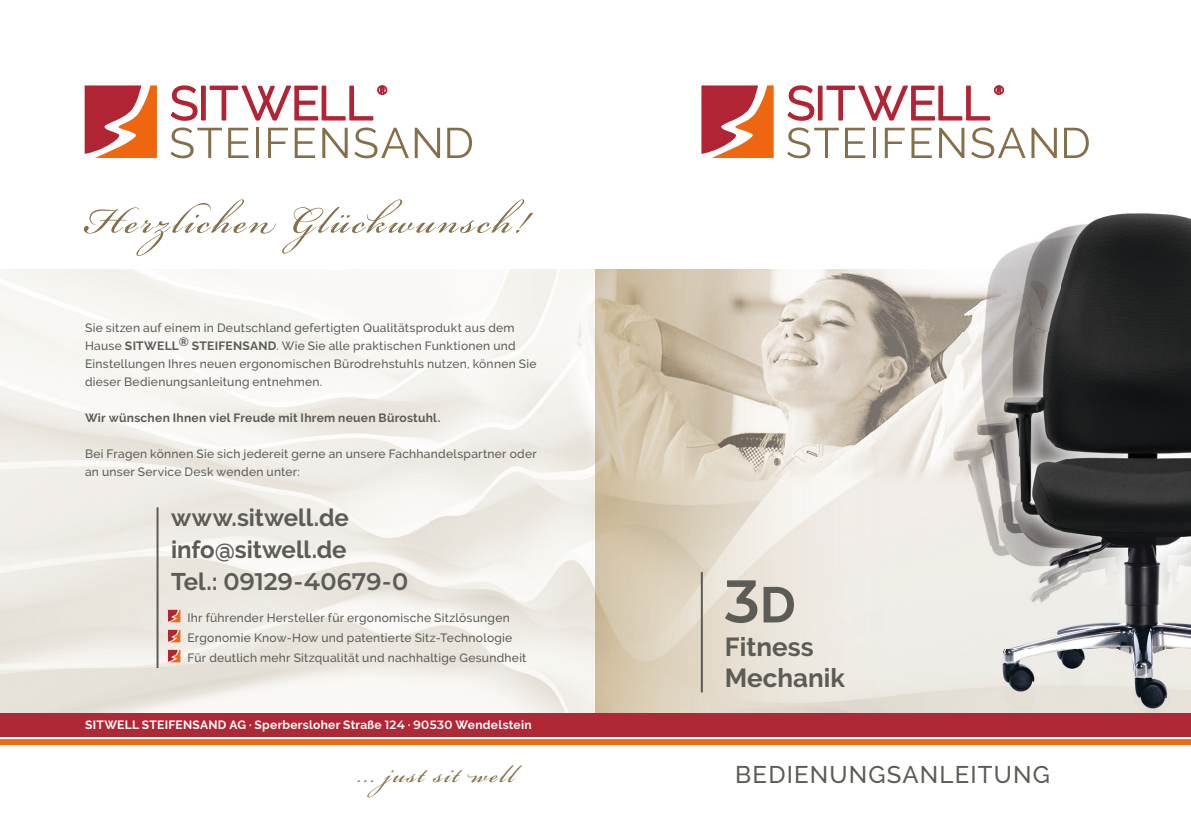
<style>
.page{position:relative;width:1191px;height:840px;background:#fff}
.page>*{position:absolute;margin:0;border:0;box-sizing:border-box;transform-origin:0 0}
.t1{font:600 60px "Montserrat";color:#5c5c56}
.t2{font:58px "Bickham Script Pro 3";letter-spacing:.05em;color:#856f48}
.t3{font:38px "Bickham Script Pro 3";letter-spacing:.05em;color:#856f48}
.t4{font:700 26px/30px "Raleway";color:#5c5c56}
.t5{font:700 24px/32px "Raleway";letter-spacing:-.005em;color:#5c5c56}
.t6{font:500 24px "Raleway";letter-spacing:.05em;color:#5c5c56}
.t7{font:600 24px "Montserrat";letter-spacing:.005em;color:#5c5c56}
.t8{font:500 12px/18px "Raleway";letter-spacing:.025em;color:#5c5c56}
.t9{font:700 12px "Raleway";letter-spacing:.025em;color:#fff}
.t10{font:700 12px "Raleway";letter-spacing:.025em;color:#5c5c56}
.s1{font-weight:700}
.s2{font-family:"Raleway";font-weight:700}
.s3{font-family:"Montserrat";font-weight:600}
.s4{font-family:"Raleway";font-weight:700;font-size:50px}
</style>
<div class="page">
<img style="left:0;top:269px;width:931px;height:443px">
<div style="left:0;top:712px;width:1191px;height:24px;background:#af2835"></div>
<svg style="left:0;top:739px;width:1191px;height:5px;background:#f06b19"></svg>
<img style="left:931px;top:213px;width:260px;height:500px">
<svg style="left:701px;top:85px;width:72px;height:73px"></svg>
<svg style="left:787px;top:85px;width:28px;height:36px"></svg>
<div style="left:818px;top:86px;width:4px;height:34px;border:1px solid #b12434"></div>
<svg style="left:826px;top:85px;width:177px;height:36px"></svg>
<svg style="left:787px;top:127px;width:51px;height:31px"></svg>
<svg style="left:845px;top:128px;width:20px;height:30px"></svg>
<hr style="left:872px;top:128px;width:3px;height:30px;background:#866f48">
<svg style="left:884px;top:128px;width:20px;height:30px"></svg>
<svg style="left:911px;top:128px;width:20px;height:30px"></svg>
<svg style="left:939px;top:128px;width:25px;height:30px"></svg>
<svg style="left:971px;top:127px;width:54px;height:31px"></svg>
<svg style="left:1031px;top:128px;width:25px;height:30px"></svg>
<svg style="left:1064px;top:128px;width:24px;height:30px"></svg>
<svg style="left:85px;top:85px;width:72px;height:73px"></svg>
<svg style="left:170px;top:85px;width:28px;height:36px"></svg>
<hr style="left:202px;top:86px;width:3px;height:34px;background:#b12434">
<div style="left:201px;top:86px;width:5px;height:34px;border:1px solid #b12434"></div>
<svg style="left:209px;top:85px;width:178px;height:36px"></svg>
<svg style="left:170px;top:127px;width:52px;height:31px"></svg>
<svg style="left:228px;top:128px;width:20px;height:30px"></svg>
<hr style="left:256px;top:128px;width:3px;height:30px;background:#866f48">
<svg style="left:268px;top:128px;width:20px;height:30px"></svg>
<svg style="left:295px;top:128px;width:20px;height:30px"></svg>
<svg style="left:322px;top:128px;width:26px;height:30px"></svg>
<svg style="left:354px;top:127px;width:55px;height:31px"></svg>
<svg style="left:415px;top:128px;width:25px;height:30px"></svg>
<svg style="left:447px;top:128px;width:25px;height:30px"></svg>
<hr style="left:701px;top:571px;width:2px;height:121px;background:#5c5c56">
<svg style="left:168px;top:609px;width:12px;height:13px"></svg>
<svg style="left:168px;top:629px;width:12px;height:13px"></svg>
<svg style="left:168px;top:649px;width:12px;height:13px"></svg>
<hr style="left:156px;top:507px;width:2px;height:160px;background:#5c5c56">
<h2 class="t2" style="left:85px;top:178px;width:445px">Herzlichen Glückwunsch!</h2>
<p class="t8" style="left:85px;top:318px;width:453px">Sie sitzen auf einem in Deutschland gefertigten Qualitätsprodukt aus dem Hause <span class="s1">SITWELL</span><sup>®</sup> <span class="s1">STEIFENSAND</span>. Wie Sie alle praktischen Funktionen und Einstellungen Ihres neuen ergonomischen Bürodrehstuhls nutzen, können Sie dieser Bedienungsanleitung entnehmen.</p>
<p class="t10" style="left:85px;top:411px;width:357px">Wir wünschen Ihnen viel Freude mit Ihrem neuen Bürostuhl.</p>
<p class="t8" style="left:85px;top:444px;width:453px">Bei Fragen können Sie sich jedereit gerne an unsere Fachhandelspartner oder an unser Service Desk wenden unter:</p>
<h3 class="t5" style="left:171px;top:501px;width:179px">www.sitwell.de info@sitwell.de</h3>
<h3 class="t7" style="left:171px;top:564px;width:239px"><span class="s2">Tel.:</span> 09129-40679-0</h3>
<p class="t8" style="left:188px;top:607px;width:340px;line-height:20px">Ihr führender Hersteller für ergonomische Sitzlösungen<br>Ergonomie Know-How und patentierte Sitz-Technologie<br>Für deutlich mehr Sitzqualität und nachhaltige Gesundheit</p>
<p class="t9" style="left:85px;top:717px;width:448px">SITWELL STEIFENSAND AG · Sperbersloher Straße <span class="s3">124</span> · <span class="s3">90530</span> Wendelstein</p>
<h1 class="t1" style="left:725px;top:558px;width:72px">3<span class="s4">D</span></h1>
<h3 class="t4" style="left:725px;top:632px;width:122px">Fitness<br>Mechanik</h3>
<h3 class="t3" style="left:357px;top:746px;width:159px">... just sit well</h3>
<h3 class="t6" style="left:735px;top:760px;width:316px">BEDIENUNGSANLEITUNG</h3>
</div>
